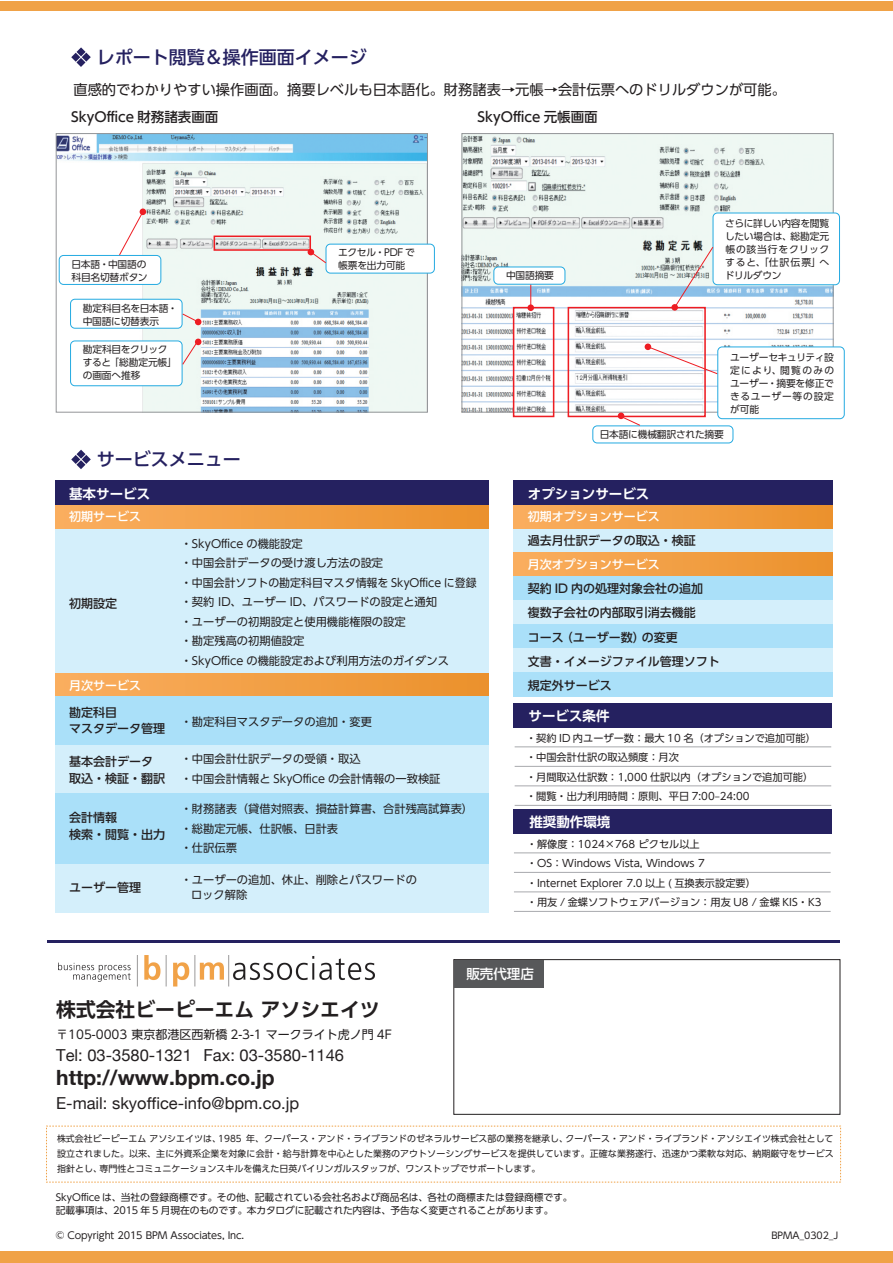
<style>
.page{position:relative;width:893px;height:1263px;background:#fff}
.page>*{position:absolute;margin:0;border:0;box-sizing:border-box;transform-origin:0 0}
.t1{font:700 21px "Helvetica Neue";color:#231f20}
.t2{font:700 19.8px "UD Shin Go Pro De";color:#231f20}
.t3{font:500 18px "UD Shin Go Pro";color:#252160}
.t4{font:16.5px "Helvetica Neue";color:#231f20}
.t5{font:14.25px "UD Shin Go Pro";color:#231f20}
.t6{font:500 13.5px "UD Shin Go Pro";color:#231f20}
.t7{font:700 13.5px "UD Shin Go Pro De";color:#fff}
.t8{font:500 13.5px "UD Shin Go Pro";color:#fff}
.t9{font:500 12px/24px "UD Shin Go Pro";color:#231f20}
.t10{font:500 12px "UD Shin Go Pro";color:#fff}
.t11{font:12px "UD Shin Go Pro";color:#231f20}
.t12{font:11.25px/19.5px "UD Shin Go Pro";color:#231f20}
.t13{font:10.2px/19.5px "UD Shin Go Pro";color:#231f20}
.t14{font:9.75px/12.9px "UD Shin Go Pro";letter-spacing:-.015em;color:#231f20}
.t15{font:9.45px "UD Shin Go Pro";letter-spacing:-.01em;color:#231f20}
.t16{font:9px/15px "UD Shin Go Pro";color:#231f20;text-align:justify}
</style>
<div class="page">
<img style="left:58px;top:956px;width:316px;height:30px">
<div style="left:0;top:1px;width:892px;height:10px;background:#f0a247"></div>
<div style="left:0;top:1251px;width:892px;height:12px;background:#f0a247"></div>
<div style="left:514px;top:703px;width:318px;height:24px;background:#252160"></div>
<img style="left:58px;top:135px;width:368px;height:276px">
<div style="left:56px;top:133px;width:372px;height:280px;border:1px solid #939598"></div>
<img style="left:464px;top:135px;width:368px;height:276px">
<div style="left:454px;top:959px;width:386px;height:155px;background:#fff;border:1px solid #231f20"></div>
<div style="left:454px;top:960px;width:89px;height:27px;background:#57585a"></div>
<hr style="left:47px;top:940px;width:793px;height:3px;background:#252160">
<svg style="left:71px;top:47px;width:20px;height:20px"></svg>
<svg style="left:71px;top:450px;width:20px;height:19px"></svg>
<div style="left:214px;top:235px;width:97px;height:16px;border:2px solid #ee1d23"></div>
<div style="left:513px;top:307px;width:41px;height:110px;border:2px solid #ee1d23"></div>
<div style="left:568px;top:307px;width:138px;height:110px;border:2px solid #ee1d23"></div>
<div style="left:326px;top:244px;width:108px;height:29px;background:#fff;border-radius:4px"></div>
<div style="left:326px;top:244px;width:109px;height:30px;border:1px solid #24aae1;border-radius:4px"></div>
<div style="left:59px;top:255px;width:102px;height:29px;background:#fff;border-radius:4px"></div>
<div style="left:59px;top:255px;width:102px;height:30px;border:1px solid #24aae1;border-radius:4px"></div>
<svg style="left:308px;top:249px;width:19px;height:15px"></svg>
<div style="left:713px;top:213px;width:126px;height:72px;background:#fff;border-radius:4px"></div>
<div style="left:713px;top:213px;width:127px;height:72px;border:1px solid #24aae1;border-radius:4px"></div>
<div style="left:671px;top:304px;width:7px;height:7px;background:#ee1d23;border-radius:50%"></div>
<div style="left:645px;top:343px;width:6px;height:7px;background:#ee1d23;border-radius:50%"></div>
<svg style="left:674px;top:246px;width:40px;height:62px"></svg>
<svg style="left:647px;top:346px;width:72px;height:29px"></svg>
<div style="left:718px;top:347px;width:126px;height:72px;background:#fff;border-radius:4px"></div>
<div style="left:717px;top:346px;width:128px;height:73px;border:1px solid #24aae1;border-radius:4px"></div>
<div style="left:140px;top:208px;width:6px;height:7px;background:#ee1d23;border-radius:50%"></div>
<svg style="left:118px;top:211px;width:26px;height:45px"></svg>
<div style="left:527px;top:304px;width:7px;height:7px;background:#ee1d23;border-radius:50%"></div>
<div style="left:71px;top:299px;width:111px;height:29px;background:#fff;border-radius:4px"></div>
<div style="left:70px;top:299px;width:113px;height:30px;border:1px solid #24aae1;border-radius:4px"></div>
<div style="left:71px;top:341px;width:111px;height:45px;background:#fff;border-radius:4px"></div>
<div style="left:70px;top:340px;width:113px;height:46px;border:1px solid #24aae1;border-radius:4px"></div>
<svg style="left:182px;top:313px;width:19px;height:12px"></svg>
<svg style="left:182px;top:339px;width:19px;height:26px"></svg>
<svg style="left:530px;top:285px;width:1px;height:20px"></svg>
<div style="left:592px;top:425px;width:141px;height:18px;border:1px solid #24aae1;border-radius:4px"></div>
<svg style="left:618px;top:413px;width:23px;height:13px"></svg>
<div style="left:55px;top:528px;width:433px;height:146px;background:#d4effb"></div>
<div style="left:55px;top:504px;width:433px;height:24px;background:linear-gradient(to right,#faae5f,#eb912c)"></div>
<div style="left:55px;top:480px;width:433px;height:24px;background:#252160"></div>
<div style="left:55px;top:674px;width:433px;height:24px;background:linear-gradient(to right,#faae5f,#eb912c)"></div>
<div style="left:55px;top:744px;width:433px;height:50px;background:#d4effb"></div>
<div style="left:55px;top:793px;width:433px;height:71px;background:#aae0f9"></div>
<div style="left:55px;top:696px;width:433px;height:49px;background:#aae0f9"></div>
<div style="left:55px;top:864px;width:433px;height:48px;background:#d4effb"></div>
<div style="left:513px;top:528px;width:319px;height:24px;background:#d4effb"></div>
<div style="left:513px;top:504px;width:319px;height:24px;background:linear-gradient(to right,#faae5f,#eb912c)"></div>
<div style="left:513px;top:480px;width:319px;height:24px;background:#252160"></div>
<div style="left:513px;top:552px;width:319px;height:24px;background:linear-gradient(to right,#faae5f,#eb912c)"></div>
<div style="left:513px;top:576px;width:319px;height:24px;background:#aae0f9"></div>
<div style="left:513px;top:600px;width:319px;height:24px;background:#d4effb"></div>
<div style="left:513px;top:624px;width:319px;height:24px;background:#aae0f9"></div>
<div style="left:513px;top:648px;width:319px;height:24px;background:#d4effb"></div>
<div style="left:513px;top:672px;width:319px;height:24px;background:#aae0f9"></div>
<div style="left:514px;top:809px;width:318px;height:24px;background:#252160"></div>
<hr style="left:515px;top:747px;width:316px;height:1px;background:#a8a9ad">
<hr style="left:514px;top:853px;width:317px;height:1px;background:#a8a9ad">
<hr style="left:515px;top:766px;width:316px;height:1px;background:#a8a9ad">
<hr style="left:514px;top:872px;width:317px;height:1px;background:#a8a9ad">
<hr style="left:515px;top:786px;width:316px;height:1px;background:#a8a9ad">
<hr style="left:514px;top:892px;width:317px;height:1px;background:#a8a9ad">
<hr style="left:515px;top:805px;width:316px;height:1px;background:#a8a9ad">
<hr style="left:514px;top:911px;width:317px;height:1px;background:#a8a9ad">
<div style="left:494px;top:267px;width:71px;height:17px;background:#fff;border-radius:4px"></div>
<div style="left:493px;top:266px;width:72px;height:19px;border:1px solid #24aae1;border-radius:4px"></div>
<h3 class="t3" style="left:97px;top:42px;width:271px">レポート閲覧＆操作画面イメージ</h3>
<h3 class="t5" style="left:73px;top:78px;width:714px">直感的でわかりやすい操作画面。摘要レベルも日本語化。財務諸表→元帳→会計伝票へのドリルダウンが可能。</h3>
<h3 class="t6" style="left:71px;top:106px;width:149px">SkyOffice 財務諸表画面</h3>
<h3 class="t6" style="left:477px;top:106px;width:122px">SkyOffice 元帳画面</h3>
<p class="t14" style="left:338px;top:246px;width:78px">エクセル・PDF で</p>
<p class="t14" style="left:71px;top:257px;width:77px">日本語・中国語の</p>
<p class="t14" style="left:338px;top:259px;width:68px">帳票を出力可能</p>
<p class="t14" style="left:72px;top:270px;width:78px">科目名切替ボタン</p>
<p class="t14" style="left:83px;top:301px;width:96px">勘定科目名を日本語・中国語に切替表示</p>
<p class="t14" style="left:83px;top:343px;width:96px">勘定科目をクリックすると「総勘定元帳」の画面へ推移</p>
<p class="t14" style="left:506px;top:269px;width:49px">中国語摘要</p>
<p class="t14" style="left:725px;top:216px;width:106px;text-align:justify">さらに詳しい内容を閲覧したい場合は、総勘定元帳の該当行をクリックすると、「仕訳伝票」へドリルダウン</p>
<p class="t14" style="left:730px;top:350px;width:106px;text-align:justify">ユーザーセキュリティ設定により、閲覧のみのユーザー・摘要を修正できるユーザー等の設定が可能</p>
<h3 class="t3" style="left:97px;top:445px;width:145px">サービスメニュー</h3>
<h3 class="t7" style="left:69px;top:483px;width:96px">基本サービス　</h3>
<p class="t10" style="left:69px;top:507px;width:73px">初期サービス</p>
<p class="t9" style="left:69px;top:591px;width:50px">初期設定</p>
<p class="t10" style="left:69px;top:676px;width:74px">月次サービス</p>
<p class="t9" style="left:69px;top:704px;width:98px;line-height:16.5px">勘定科目<br>マスタデータ管理</p>
<p class="t9" style="left:69px;top:753px;width:98px;line-height:16.5px">基本会計データ取込・検証・翻訳</p>
<p class="t9" style="left:69px;top:809px;width:98px;line-height:16.5px">会計情報<br>検索・閲覧・出力</p>
<p class="t9" style="left:69px;top:875px;width:73px">ユーザー管理</p>
<p class="t12" style="left:181px;top:533px;width:297px">・SkyOffice の機能設定<br>・中国会計データの受け渡し方法の設定<br>・中国会計ソフトの勘定科目マスタ情報を SkyOffice に登録・契約 ID、ユーザー ID、パスワードの設定と通知<br>・ユーザーの初期設定と使用機能権限の設定<br>・勘定残高の初期値設定<br>・SkyOffice の機能設定および利用方法のガイダンス</p>
<p class="t12" style="left:181px;top:712px;width:193px">・勘定科目マスタデータの追加・変更</p>
<p class="t12" style="left:181px;top:749px;width:261px">・中国会計仕訳データの受領・取込<br>・中国会計情報と SkyOffice の会計情報の一致検証</p>
<p class="t12" style="left:181px;top:799px;width:294px">・財務諸表（貸借対照表、損益計算書、合計残高試算表）・総勘定元帳、仕訳帳、日計表<br>・仕訳伝票</p>
<p class="t12" style="left:191px;top:872px;width:227px;line-height:15px;text-indent:-10px">・ユーザーの追加、休止、削除とパスワードのロック解除</p>
<p class="t14" style="left:600px;top:428px;width:126px">日本語に機械翻訳された摘要</p>
<h3 class="t7" style="left:528px;top:483px;width:123px">オプションサービス</h3>
<p class="t10" style="left:528px;top:507px;width:133px">初期オプションサービス</p>
<p class="t9" style="left:528px;top:529px;width:169px">過去月仕訳データの取込・検証</p>
<p class="t10" style="left:528px;top:555px;width:133px">月次オプションサービス</p>
<p class="t9" style="left:528px;top:577px;width:193px">契約 ID 内の処理対象会社の追加<br>複数子会社の内部取引消去機能<br>コース（ユーザー数）の変更<br>文書・イメージファイル管理ソフト規定外サービス</p>
<h3 class="t7" style="left:529px;top:705px;width:82px">サービス条件</h3>
<p class="t13" style="left:526px;top:728px;width:291px">・契約 ID 内ユーザー数：最大 10 名（オプションで追加可能）・中国会計仕訳の取込頻度：月次<br>・月間取込仕訳数：1,000 仕訳以内（オプションで追加可能）・閲覧・出力利用時間：原則、平日 7:00‒24:00</p>
<h3 class="t7" style="left:529px;top:811px;width:82px">推奨動作環境</h3>
<p class="t13" style="left:527px;top:834px;width:296px">・解像度：1024×768 ピクセル以上<br>・OS：Windows Vista, Windows 7<br>・Internet Explorer 7.0 以上 ( 互換表示設定要）<br>・用友 / 金蝶ソフトウェアバージョン：用友 U8 / 金蝶 KIS・K3</p>
<h2 class="t2" style="left:56px;top:994px;width:325px">株式会社ビーピーエム アソシエイツ</h2>
<p class="t11" style="left:56px;top:1025px;width:337px">〒105-0003 東京都港区西新橋 2-3-1 マークライト虎ノ門 4F</p>
<h3 class="t4" style="left:56px;top:1045px;width:289px">Tel: 03-3580-1321 Fax: 03-3580-1146</h3>
<h1 class="t1" style="left:56px;top:1065px;width:220px">http://www.bpm.co.jp</h1>
<h3 class="t4" style="left:56px;top:1093px;width:245px">E-mail: skyoffice-info@bpm.co.jp</h3>
<h3 class="t8" style="left:466px;top:963px;width:69px">販売代理店</h3>
<p class="t16" style="left:57px;top:1131px;width:778px">株式会社ビーピーエム アソシエイツは、1985 年、クーパース・アンド・ライブランドのゼネラルサービス部の業務を継承し、クーパース・アンド・ライブランド・アソシエイツ株式会社として設立されました。以来、主に外資系企業を対象に会計・給与計算を中心とした業務のアウトソーシングサービスを提供しています。正確な業務遂行、迅速かつ柔軟な対応、納期厳守をサービス指針とし、専門性とコミュニケーションスキルを備えた日英バイリンガルスタッフが、ワンストップでサポートします。</p>
<p class="t14" style="left:56px;top:1191px;width:518px">SkyOffice は、当社の登録商標です。その他、記載されている会社名および商品名は、各社の商標または登録商標です。記載事項は、2015 年 5 月現在のものです。本カタログに記載された内容は、予告なく変更されることがあります。</p>
<p class="t14" style="left:56px;top:1229px;width:190px">© Copyright 2015 BPM Associates, Inc.</p>
<p class="t15" style="left:771px;top:1227px;width:68px">BPMA_0302_J</p>
</div>
